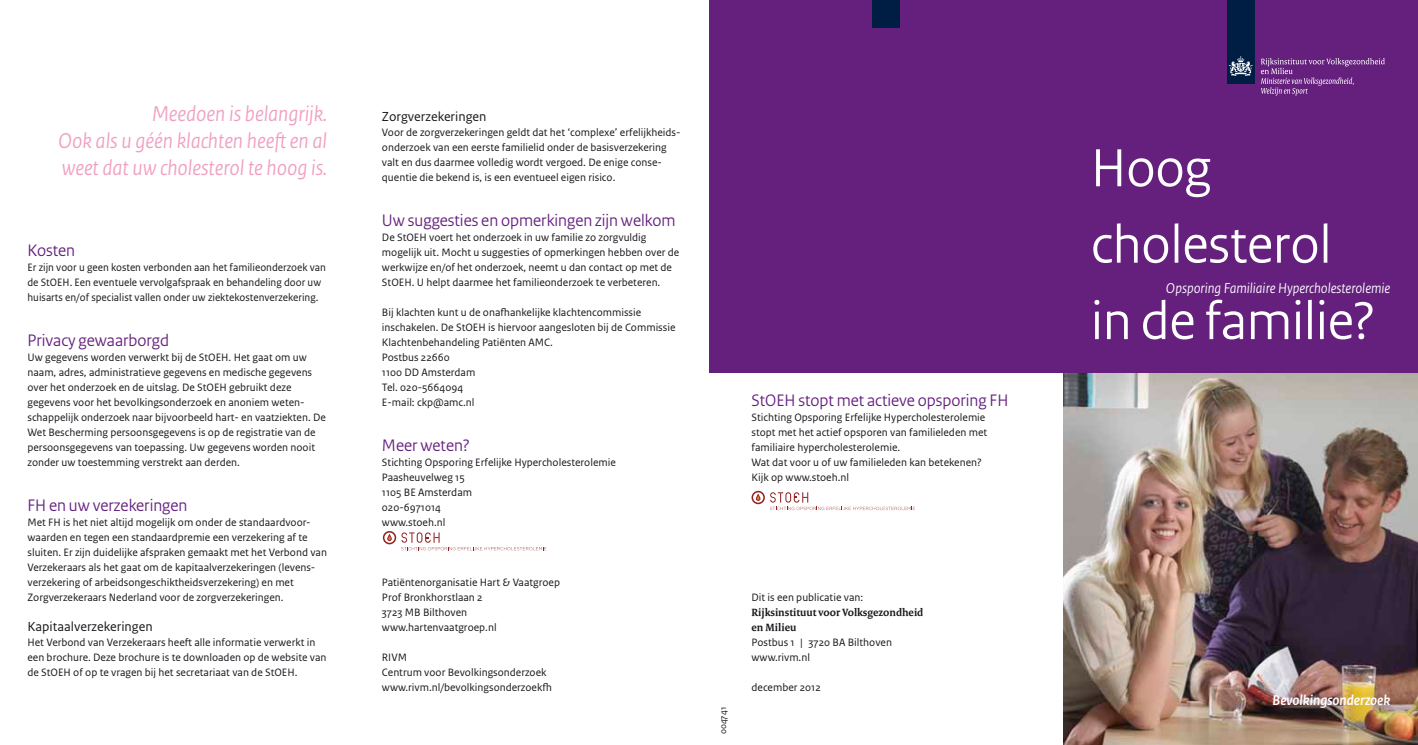
<style>
.page{position:relative;width:1418px;height:745px;background:#fff}
.page>*{position:absolute;margin:0;border:0;box-sizing:border-box;transform-origin:0 0}
.t1{font:56.25px/76.4px "Rijksoverheid Sans Heading";color:#fff}
.t2{font:italic 22.5px/27px "Rijksoverheid Sans Heading";color:#f09fc1;text-align:justify}
.t3{font:17.5px "Rijksoverheid Sans Heading";color:#65207e}
.t4{font:italic 15px "Rijksoverheid Sans Heading";color:#fff}
.t5{font:italic 700 15px "Rijksoverheid Sans Heading";color:#fff}
.t6{font:13.75px "Rijksoverheid Sans Text";color:#1a171c}
.t7{font:11.25px/15px "Rijksoverheid Sans Text";color:#1a171c}
.t8{font:700 11.25px/15px "Rijksoverheid Serif";color:#1a171c}
.t9{font:9.38px "Rijksoverheid Sans Text";color:#1a171c}
</style>
<div class="page">
<img style="left:1063px;top:372px;width:354px;height:372px">
<div style="left:709px;top:0;width:708px;height:372px;background:#65207e"></div>
<div style="left:751px;top:490px;width:14px;height:14px;border:2px solid #932224;border-radius:50%"></div>
<svg style="left:755px;top:493px;width:5px;height:7px"></svg>
<svg style="left:770px;top:492px;width:145px;height:17px"></svg>
<div style="left:383px;top:530px;width:13px;height:14px;border:2px solid #932224;border-radius:50%"></div>
<svg style="left:387px;top:533px;width:5px;height:7px"></svg>
<svg style="left:401px;top:532px;width:145px;height:18px"></svg>
<div style="left:872px;top:0;width:28px;height:27px;background:#001d43"></div>
<div style="left:1226px;top:0;width:28px;height:84px;background:#001d43"></div>
<svg style="left:1228px;top:56px;width:24px;height:20px"></svg>
<svg style="left:1260px;top:58px;width:124px;height:38px"></svg>
<h2 class="t2" style="left:58px;top:100px;width:270px;text-indent:94px">Meedoen is belangrijk.<br>Ook als u géén klachten heeft en al weet dat uw cholesterol te hoog is.</h2>
<h3 class="t3" style="left:27px;top:240px;width:49px">Kosten</h3>
<p class="t7" style="left:27px;top:259px;width:300px">Er zijn voor u geen kosten verbonden aan het familieonderzoek van de StOEH. Een eventuele vervolgafspraak en behandeling door uw huisarts en/of specialist vallen onder uw ziektekostenverzekering.</p>
<h3 class="t3" style="left:27px;top:330px;width:143px">Privacy gewaarborgd</h3>
<p class="t7" style="left:27px;top:349px;width:300px">Uw gegevens worden verwerkt bij de StOEH. Het gaat om uw naam, adres, administratieve gegevens en medische gegevens over het onderzoek en de uitslag. De StOEH gebruikt deze gegevens voor het bevolkingsonderzoek en anoniem weten&shy;schappelijk onderzoek naar bijvoorbeeld hart- en vaatziekten. De Wet Bescherming persoonsgegevens is op de registratie van de persoonsgegevens van toepassing. Uw gegevens worden nooit zonder uw toestemming verstrekt aan derden.</p>
<h3 class="t3" style="left:27px;top:495px;width:161px">FH en uw verzekeringen</h3>
<p class="t7" style="left:27px;top:514px;width:301px">Met FH is het niet altijd mogelijk om onder de standaardvoor&shy;waarden en tegen een standaardpremie een verzekering af te sluiten. Er zijn duidelijke afspraken gemaakt met het Verbond van Verzekeraars als het gaat om de kapitaalverzekeringen (levens&shy;verzekering of arbeidsongeschiktheidsverzekering) en met Zorgverzekeraars Nederland voor de zorgverzekeringen.</p>
<p class="t6" style="left:27px;top:618px;width:127px">Kapitaalverzekeringen</p>
<p class="t7" style="left:27px;top:634px;width:300px">Het Verbond van Verzekeraars heeft alle informatie verwerkt in een brochure. Deze brochure is te downloaden op de website van de StOEH of op te vragen bij het secretariaat van de StOEH.</p>
<p class="t6" style="left:382px;top:108px;width:106px">Zorgverzekeringen</p>
<p class="t7" style="left:382px;top:124px;width:300px">Voor de zorgverzekeringen geldt dat het ‘complexe’ erfelijkheids&shy;onderzoek van een eerste familielid onder de basisverzekering valt en dus daarmee volledig wordt vergoed. De enige conse&shy;quentie die bekend is, is een eventueel eigen risico.</p>
<h3 class="t3" style="left:382px;top:210px;width:295px">Uw suggesties en opmerkingen zijn welkom</h3>
<p class="t7" style="left:382px;top:229px;width:299px">De StOEH voert het onderzoek in uw familie zo zorgvuldig mogelijk uit. Mocht u suggesties of opmerkingen hebben over de werkwijze en/of het onderzoek, neemt u dan contact op met de StOEH. U helpt daarmee het familieonderzoek te verbeteren.</p>
<p class="t7" style="left:382px;top:304px;width:295px">Bij klachten kunt u de onafhankelijke klachtencommissie inschakelen. De StOEH is hiervoor aangesloten bij de Commissie<br>Klachtenbehandeling Patiënten AMC.<br>Postbus 22660<br>1100 DD Amsterdam<br>Tel. 020-5664094<br>E-mail: ckp@amc.nl</p>
<h3 class="t3" style="left:382px;top:435px;width:89px">Meer weten?</h3>
<p class="t7" style="left:382px;top:454px;width:235px">Stichting Opsporing Erfelijke Hypercholesterolemie<br>Paasheuvelweg 15<br>1105 BE Amsterdam<br>020-6971014<br>www.stoeh.nl</p>
<p class="t7" style="left:382px;top:574px;width:180px">Patiëntenorganisatie Hart &amp; Vaatgroep<br>Prof Bronkhorstlaan 2<br>3723 MB Bilthoven www.hartenvaatgroep.nl</p>
<p class="t7" style="left:382px;top:649px;width:171px">RIVM<br>Centrum voor Bevolkingsonderzoek www.rivm.nl/bevolkingsonderzoekfh</p>
<h3 class="t3" style="left:751px;top:390px;width:258px">StOEH stopt met actieve opsporing FH</h3>
<p class="t7" style="left:751px;top:409px;width:237px">Stichting Opsporing Erfelijke Hypercholesterolemie stopt met het actief opsporen van familieleden met familiaire hypercholesterolemie.<br>Wat dat voor u of uw familieleden kan betekenen?<br>Kijk op www.stoeh.nl</p>
<p class="t9" style="left:717px;top:733px;width:29px;rotate:-90deg">004741</p>
<p class="t7" style="left:751px;top:589px;width:113px">Dit is een publicatie van:</p>
<p class="t8" style="left:751px;top:604px;width:173px">Rijksinstituut voor Volksgezondheid en Milieu</p>
<p class="t7" style="left:751px;top:634px;width:142px">Postbus 1 | 3720 BA Bilthoven www.rivm.nl</p>
<p class="t7" style="left:751px;top:679px;width:71px">december 2012</p>
<h1 class="t1" style="left:1090px;top:130px;width:285px">Hoog cholesterol in de familie?</h1>
<h3 class="t4" style="left:1165px;top:279px;width:226px">Opsporing Familiaire Hypercholesterolemie</h3>
<h3 class="t5" style="left:1272px;top:690px;width:119px">Bevolkingsonderzoek</h3>
</div>
